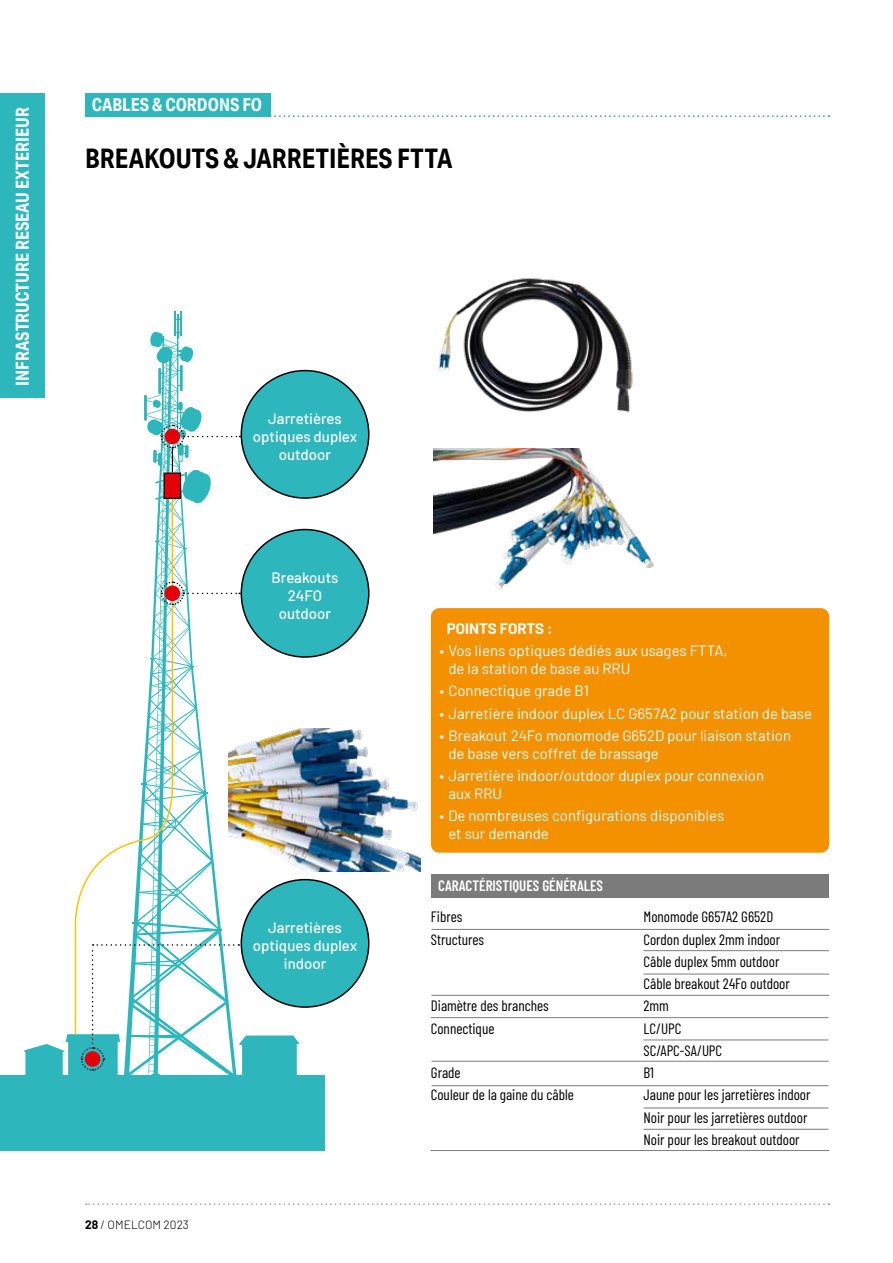
<style>
.page{position:relative;width:893px;height:1263px;background:#fff}
.page>*{position:absolute;margin:0;border:0;box-sizing:border-box;transform-origin:0 0}
.t1{font:700 27px "Aktiv Grotesk Cd";color:#000}
.t2{font:700 18px "Aktiv Grotesk Cd";color:#fff}
.t3{font:15px/18px "Barlow";color:#fff}
.t4{font:15px/22.2px "Barlow Condensed";color:#000}
.t5{font:500 15px/18px "Barlow";color:#fff;text-align:center}
.t6{font:600 15px "Barlow Condensed";color:#fff}
.t7{font:700 15px "Barlow";color:#fff}
.t8{font:300 12px "Barlow";color:#000}
.s1{font-weight:700}
</style>
<div class="page">
<svg style="left:86px;top:1203px;width:743px;height:2px"></svg>
<div style="left:431px;top:608px;width:398px;height:245px;background:#f39100;border-radius:9px"></div>
<div style="left:432px;top:874px;width:397px;height:24px;background:#7a7b7a"></div>
<hr style="left:432px;top:929px;width:397px;height:1px;background:#7a7b7a">
<hr style="left:643px;top:950px;width:186px;height:1px;background:#7a7b7a">
<hr style="left:643px;top:974px;width:186px;height:1px;background:#7a7b7a">
<hr style="left:432px;top:995px;width:397px;height:1px;background:#7a7b7a">
<hr style="left:431px;top:1017px;width:397px;height:1px;background:#7a7b7a">
<hr style="left:432px;top:1061px;width:396px;height:1px;background:#7a7b7a">
<hr style="left:432px;top:1085px;width:396px;height:1px;background:#7a7b7a">
<hr style="left:643px;top:1107px;width:185px;height:1px;background:#7a7b7a">
<hr style="left:643px;top:1129px;width:185px;height:1px;background:#7a7b7a">
<hr style="left:431px;top:1150px;width:398px;height:1px;background:#7a7b7a">
<hr style="left:643px;top:1039px;width:185px;height:1px;background:#7a7b7a">
<div style="left:0;top:1075px;width:324px;height:76px;background:#2db7bc"></div>
<div style="left:241px;top:530px;width:128px;height:127px;background:#2db7bc;border-radius:50%"></div>
<div style="left:241px;top:371px;width:128px;height:127px;background:#2db7bc;border-radius:50%"></div>
<div style="left:241px;top:880px;width:128px;height:127px;background:#2db7bc;border-radius:50%"></div>
<svg style="left:24px;top:311px;width:275px;height:764px"></svg>
<svg style="left:271px;top:115px;width:558px;height:2px"></svg>
<div style="left:85px;top:94px;width:186px;height:23px;background:#2db7bc"></div>
<img style="left:434px;top:449px;width:220px;height:141px">
<img style="left:229px;top:728px;width:191px;height:144px">
<img style="left:438px;top:278px;width:195px;height:135px">
<div style="left:0;top:94px;width:45px;height:304px;background:#2db7bc"></div>
<p class="t2" style="left:11px;top:386px;width:280px;rotate:-90deg">INFRASTRUCTURE RESEAU EXTERIEUR</p>
<p class="t2" style="left:92px;top:94px;width:172px">CABLES &amp; CORDONS FO</p>
<h1 class="t1" style="left:85px;top:142px;width:369px">BREAKOUTS &amp; JARRETIÈRES FTTA</h1>
<p class="t5" style="left:253px;top:408px;width:106px">Jarretières optiques duplex outdoor</p>
<p class="t5" style="left:272px;top:567px;width:69px">Breakouts<br>24FO outdoor</p>
<p class="t5" style="left:253px;top:917px;width:106px">Jarretières optiques duplex indoor</p>
<p class="t8" style="left:85px;top:1216px;width:106px"><span class="s1">28</span> / OMELCOM 2023</p>
<p class="t7" style="left:447px;top:617px;width:107px">POINTS FORTS :</p>
<p class="t3" style="left:448px;top:640px;width:281px;text-indent:-9px">• Vos liens optiques dédiés aux usages FTTA, de la station de base au RRU</p>
<p class="t3" style="left:439px;top:681px;width:151px">• Connectique grade B1</p>
<p class="t3" style="left:439px;top:703px;width:374px">• Jarretière indoor duplex LC G657A2 pour station de base</p>
<p class="t3" style="left:448px;top:725px;width:344px;text-indent:-9px">• Breakout 24Fo monomode G652D pour liaison station de base vers coffret de brassage</p>
<p class="t3" style="left:448px;top:765px;width:317px;text-indent:-9px">• Jarretière indoor/outdoor duplex pour connexion aux RRU</p>
<p class="t3" style="left:448px;top:806px;width:277px;text-indent:-9px">• De nombreuses configurations disponibles et sur demande</p>
<p class="t6" style="left:438px;top:875px;width:166px">CARACTÉRISTIQUES GÉNÉRALES</p>
<p class="t4" style="left:431px;top:905px;width:33px">Fibres</p>
<p class="t4" style="left:643px;top:905px;width:131px">Monomode G657A2 G652D</p>
<p class="t4" style="left:431px;top:927px;width:55px">Structures</p>
<p class="t4" style="left:643px;top:927px;width:148px">Cordon duplex 2mm indoor<br>Câble duplex 5mm outdoor<br>Câble breakout 24Fo outdoor</p>
<p class="t4" style="left:431px;top:994px;width:119px">Diamètre des branches</p>
<p class="t4" style="left:643px;top:994px;width:27px">2mm</p>
<p class="t4" style="left:431px;top:1016px;width:65px">Connectique</p>
<p class="t4" style="left:643px;top:1016px;width:80px">LC/UPC<br>SC/APC-SA/UPC</p>
<p class="t4" style="left:431px;top:1060px;width:31px">Grade</p>
<p class="t4" style="left:643px;top:1060px;width:12px">B1</p>
<p class="t4" style="left:431px;top:1083px;width:145px">Couleur de la gaine du câble</p>
<p class="t4" style="left:643px;top:1083px;width:169px">Jaune pour les jarretières indoor<br>Noir pour les jarretières outdoor<br>Noir pour les breakout outdoor</p>
</div>
